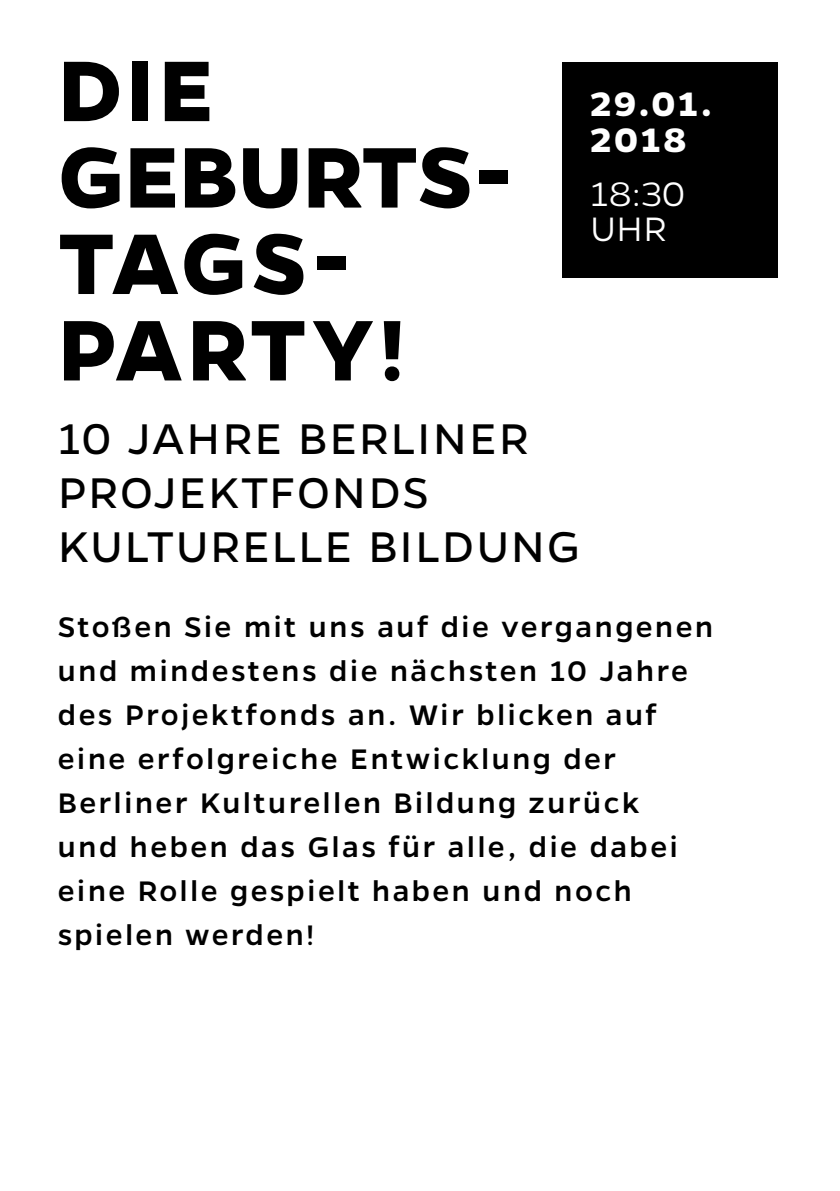
<style>
.page{position:relative;width:840px;height:1191px;background:#fff}
.page>*{position:absolute;margin:0;border:0;box-sizing:border-box;transform-origin:0 0}
.t1{font:700 97.2px/86.4px "Gentona";letter-spacing:.01em;color:#000}
.t2{font:48.6px/54px "Gentona";letter-spacing:.045em;color:#000}
.t3{font:700 38.4px/35.2px "Gentona";letter-spacing:.08em;color:#fff}
.t4{font:300 38.4px/35.2px "Gentona";letter-spacing:.01em;color:#fff}
.t5{font:500 32px/44px "Gentona";letter-spacing:.08em;color:#000}
</style>
<div class="page">
<div style="left:561px;top:62px;width:216px;height:216px;background:#000"></div>
<h1 class="t1" style="left:58px;top:46px;width:456px">DIE<br>GEBURTS-<br>TAGS-<br>PARTY!</h1>
<p class="t3" style="left:590px;top:86px;width:123px">29.01.<br>2018</p>
<p class="t4" style="left:590px;top:176px;width:96px">18:30<br>UHR</p>
<h2 class="t2" style="left:58px;top:412px;width:523px">10 JAHRE BERLINER<br>PROJEKTFONDS<br>KULTURELLE BILDUNG</h2>
<p class="t5" style="left:58px;top:604px;width:656px">Stoßen Sie mit uns auf die vergangenen und mindestens die nächsten 10 Jahre des Projektfonds an. Wir blicken auf eine erfolgreiche Entwicklung der Berliner Kulturellen Bildung zurück<br>und heben das Glas für alle, die dabei eine Rolle gespielt haben und noch spielen werden!</p>
</div>
